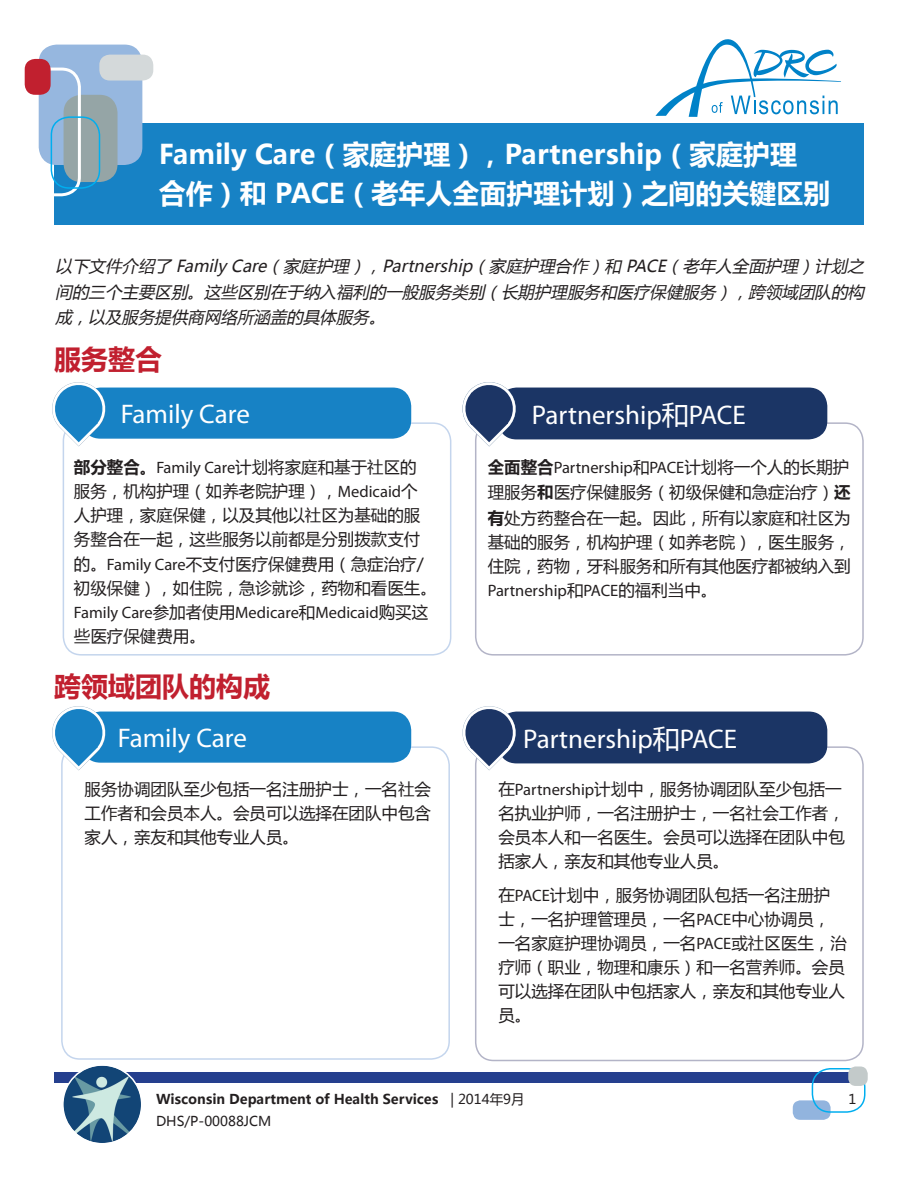
<style>
.page{position:relative;width:918px;height:1188px;background:#fff}
.page>*{position:absolute;margin:0;border:0;box-sizing:border-box;transform-origin:0 0}
.t1{font:700 27px/39px "Microsoft Ya Hei";color:#fff}
.t2{font:27px "Myriad Pro";color:#fff}
.t3{font:700 27px "Microsoft Ya Hei";color:#c1202f}
.t4{font:16.5px/24px "Microsoft Ya Hei";color:#231f20}
.t5{font:italic 16.5px/25.5px "Microsoft Ya Hei";color:#231f20;text-align:justify}
.t6{font:16.5px "Myriad Pro";color:#231f20}
.t7{font:700 13.5px/22.5px "Microsoft Ya Hei";color:#231f20}
.t8{font:13.5px "Microsoft Ya Hei";color:#231f20}
.s1{font-family:"Microsoft Ya Hei"}
.s2{font-family:"Microsoft Ya Hei";font-weight:700}
.s3{font-weight:700}
.s4{font-family:"Myriad Pro"}
.s5{font-weight:400}
</style>
<div class="page">
<div style="left:54px;top:123px;width:810px;height:102px;background:#1782c5"></div>
<svg style="left:655px;top:39px;width:186px;height:78px"></svg>
<div style="left:39px;top:45px;width:103px;height:120px;background:#96b7df;border-radius:18px"></div>
<div style="left:64px;top:95px;width:54px;height:87px;background:#95a5a6;border-radius:18px"></div>
<div style="left:99px;top:55px;width:54px;height:26px;background:#d4d9da;border-radius:11px"></div>
<div style="left:20px;top:68px;width:61px;height:128px;border:3px solid #fff;border-radius:18px"></div>
<div style="left:25px;top:59px;width:26px;height:36px;background:#c1202f;border-radius:10px"></div>
<div style="left:51px;top:116px;width:49px;height:73px;border:2px solid #00aeef;border-radius:18px"></div>
<div style="left:54px;top:1072px;width:810px;height:11px;background:#253f8e"></div>
<div style="left:793px;top:1100px;width:38px;height:20px;background:#92b4de;border-radius:8px"></div>
<div style="left:812px;top:1068px;width:53px;height:45px;border:2px solid #00aeef;border-radius:18px"></div>
<div style="left:848px;top:1066px;width:20px;height:20px;background:#c3caca;border-radius:8px"></div>
<img style="left:63px;top:1065px;width:79px;height:79px;border-radius:39px">
<div style="left:62px;top:1064px;width:80px;height:81px;border:2px solid #fff;border-radius:50%"></div>
<div style="left:63px;top:422px;width:388px;height:234px;border:2px solid #c4d5ed;border-radius:18px"></div>
<div style="left:475px;top:422px;width:389px;height:234px;border:2px solid #b3b4c7;border-radius:18px"></div>
<div style="left:83px;top:388px;width:327px;height:50px;background:#1782c5;border-radius:18px"></div>
<div style="left:82px;top:388px;width:329px;height:51px;border:2px solid #1782c5;border-radius:18px"></div>
<div style="left:499px;top:388px;width:328px;height:51px;background:#1b3565;border-radius:18px"></div>
<div style="left:498px;top:388px;width:329px;height:51px;border:2px solid #1b3565;border-radius:18px"></div>
<svg style="left:462px;top:382px;width:56px;height:64px"></svg>
<svg style="left:52px;top:382px;width:56px;height:64px"></svg>
<div style="left:61px;top:746px;width:389px;height:314px;border:2px solid #c4d5ed;border-radius:18px"></div>
<div style="left:475px;top:746px;width:389px;height:315px;border:2px solid #b3b4c7;border-radius:18px"></div>
<div style="left:83px;top:712px;width:327px;height:50px;background:#1782c5;border-radius:18px"></div>
<div style="left:82px;top:712px;width:329px;height:51px;border:2px solid #1782c5;border-radius:18px"></div>
<div style="left:499px;top:712px;width:328px;height:51px;background:#1b3565;border-radius:18px"></div>
<div style="left:498px;top:712px;width:329px;height:51px;border:2px solid #1b3565;border-radius:18px"></div>
<svg style="left:462px;top:706px;width:56px;height:64px"></svg>
<svg style="left:52px;top:706px;width:56px;height:64px"></svg>
<h1 class="t1" style="left:159px;top:134px;width:673px">Family Care（家庭护理），Partnership（家庭护理合作）和 PACE（老年人全面护理计划）之间的关键区别</h1>
<p class="t5" style="left:56px;top:253px;width:815px">以下文件介绍了 Family Care（家庭护理），Partnership（家庭护理合作）和 PACE（老年人全面护理）计划之间的三个主要区别。这些区别在于纳入福利的一般服务类别（长期护理服务和医疗保健服务），跨领域团队的构成，以及服务提供商网络所涵盖的具体服务。</p>
<h1 class="t3" style="left:54px;top:340px;width:109px">服务整合</h1>
<h1 class="t2" style="left:121px;top:398px;width:131px">Family Care</h1>
<h1 class="t2" style="left:532px;top:399px;width:215px">Partnership<span class="s1">和</span>PACE</h1>
<p class="t6" style="left:488px;top:457px;width:363px"><span class="s2">全面整合</span>Partnership<span class="s1">和</span>PACE<span class="s1">计划将一个人的长期护</span></p>
<p class="t4" style="left:488px;top:479px;width:364px;line-height:25.5px">理服务<span class="s3">和</span>医疗保健服务（初级保健和急症治疗）<span class="s3">还有</span>处方药整合在一起。因此，所有以家庭和社区为</p>
<p class="t4" style="left:488px;top:529px;width:364px">基础的服务，机构护理（如养老院），医生服务，住院，药物，牙科服务和所有其他医疗都被纳入到</p>
<p class="t6" style="left:488px;top:580px;width:231px">Partnership<span class="s1">和</span>PACE<span class="s1">的福利当中。</span></p>
<p class="t4" style="left:74px;top:454px;width:348px"><span class="s3">部分整合。</span><span class="s4">Family Care</span>计划将家庭和基于社区的服务，机构护理（如养老院护理），<span class="s4">Medicaid</span>个人护理，家庭保健，以及其他以社区为基础的服务整合在一起，这些服务以前都是分别拨款支付</p>
<p class="t4" style="left:74px;top:552px;width:364px">的。<span class="s4">Family Care</span>不支付医疗保健费用（急症治疗/初级保健），如住院，急诊就诊，药物和看医生。</p>
<p class="t6" style="left:74px;top:603px;width:356px">Family Care<span class="s1">参加者使用</span>Medicare<span class="s1">和</span>Medicaid<span class="s1">购买这</span></p>
<p class="t4" style="left:74px;top:624px;width:133px">些医疗保健费用。</p>
<h1 class="t3" style="left:54px;top:667px;width:217px">跨领域团队的构成</h1>
<h1 class="t2" style="left:118px;top:722px;width:131px">Family Care</h1>
<h1 class="t2" style="left:523px;top:723px;width:215px">Partnership<span class="s1">和</span>PACE</h1>
<p class="t4" style="left:85px;top:776px;width:348px;text-align:justify">服务协调团队至少包括一名注册护士，一名社会工作者和会员本人。会员可以选择在团队中包含家人，亲友和其他专业人员。</p>
<p class="t4" style="left:498px;top:776px;width:348px">在<span class="s4">Partnership</span>计划中，服务协调团队至少包括一名执业护师，一名注册护士，一名社会工作者，会员本人和一名医生。会员可以选择在团队中包括家人，亲友和其他专业人员。</p>
<p class="t4" style="left:498px;top:883px;width:350px">在<span class="s4">PACE</span>计划中，服务协调团队包括一名注册护士，一名护理管理员，一名<span class="s4">PACE</span>中心协调员，一名家庭护理协调员，一名<span class="s4">PACE</span>或社区医生，治疗师（职业，物理和康乐）和一名营养师。会员可以选择在团队中包括家人，亲友和其他专业人员。</p>
<p class="t7" style="left:156px;top:1087px;width:370px">Wisconsin Department of Health Services <span class="s5">| 2014年9月<br>DHS/P-00088JCM</span></p>
<p class="t8" style="left:849px;top:1090px;width:9px">1</p>
</div>
